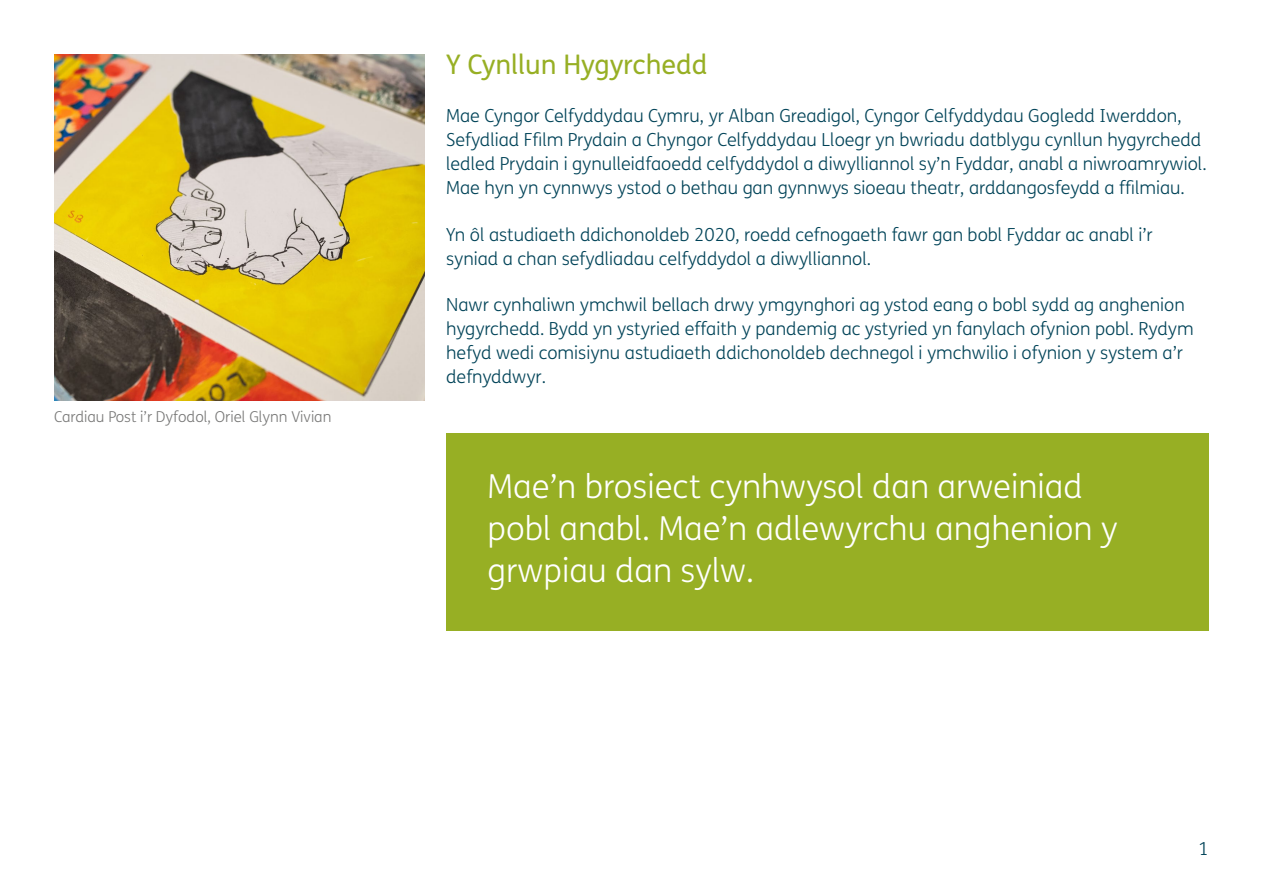
<style>
.page{position:relative;width:1263px;height:893px;background:#fff}
.page>*{position:absolute;margin:0;border:0;box-sizing:border-box;transform-origin:0 0}
.ACW_Highlight_copy{font:300 33px/42px "FS Me";color:#fff}
.ACW_Page_Heading{font:27px "FS Me";color:#97af24}
.ACW_Body_Copy{font:300 18px/24px "FS Me";color:#014358}
.t1{font:300 15px "FS Me";color:#575756}
</style>
<div class="page">
<div style="left:446px;top:433px;width:763px;height:198px;background:#97af24"></div>
<img style="left:54px;top:55px;width:371px;height:346px">
<p class="t1" style="left:54px;top:406px;width:279px">Cardiau Post i’r Dyfodol, Oriel Glynn Vivian</p>
<h2 class="ACW_Page_Heading" style="left:446px;top:46px;width:263px">Y Cynllun Hygyrchedd</h2>
<p class="ACW_Body_Copy" style="left:446px;top:104px;width:762px">Mae Cyngor Celfyddydau Cymru, yr Alban Greadigol, Cyngor Celfyddydau Gogledd Iwerddon, Sefydliad Ffilm Prydain a Chyngor Celfyddydau Lloegr yn bwriadu datblygu cynllun hygyrchedd ledled Prydain i gynulleidfaoedd celfyddydol a diwylliannol sy’n Fyddar, anabl a niwroamrywiol.<br>Mae hyn yn cynnwys ystod o bethau gan gynnwys sioeau theatr, arddangosfeydd a ffilmiau.</p>
<p class="ACW_Body_Copy" style="left:446px;top:222px;width:708px">Yn ôl astudiaeth ddichonoldeb 2020, roedd cefnogaeth fawr gan bobl Fyddar ac anabl i’r syniad a chan sefydliadau celfyddydol a diwylliannol.</p>
<p class="ACW_Body_Copy" style="left:446px;top:293px;width:749px">Nawr cynhaliwn ymchwil bellach drwy ymgynghori ag ystod eang o bobl sydd ag anghenion hygyrchedd. Bydd yn ystyried effaith y pandemig ac ystyried yn fanylach ofynion pobl. Rydym hefyd wedi comisiynu astudiaeth ddichonoldeb dechnegol i ymchwilio i ofynion y system a’r defnyddwyr.</p>
<p class="ACW_Highlight_copy" style="left:488px;top:465px;width:632px">Mae’n brosiect cynhwysol dan arweiniad pobl anabl. Mae’n adlewyrchu anghenion y grwpiau dan sylw.</p>
<p class="ACW_Body_Copy" style="left:1199px;top:837px;width:12px">1</p>
</div>
